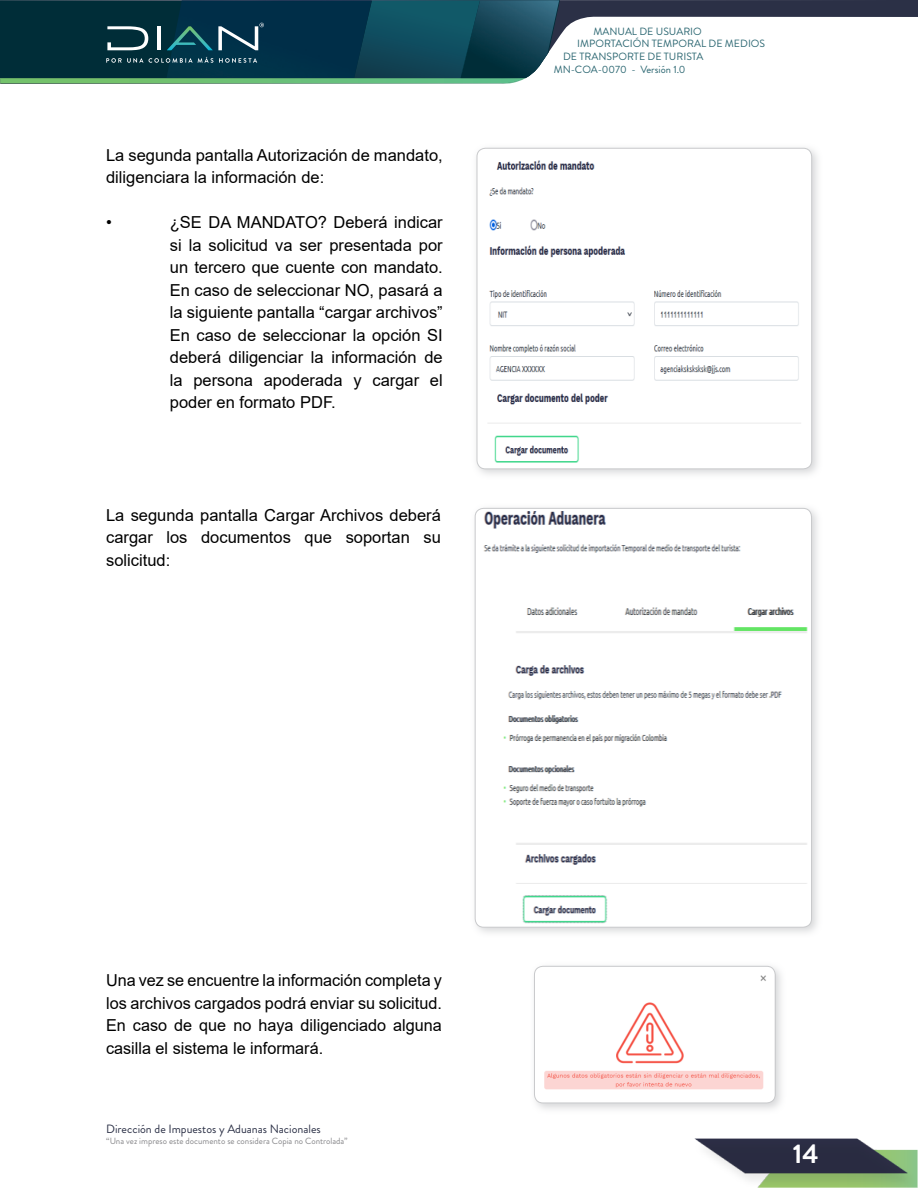
<style>
.page{position:relative;width:918px;height:1188px;background:#fff}
.page>*{position:absolute;margin:0;border:0;box-sizing:border-box;transform-origin:0 0}
.t1{font:700 27px "Brandon Grotesque";color:#fff}
.t2{font:16.5px/22.5px "Arial";color:#000;text-align:justify}
.t3{font:12px "Brandon Grotesque";color:#2b3046}
.t4{font:10.5px "Brandon Grotesque";color:#296570}
.t5{font:9px "Brandon Grotesque";color:#87878a}
</style>
<div class="page">
<img style="left:694px;top:1138px;width:224px;height:50px">
<svg style="left:0;top:0;width:918px;height:84px"></svg>
<div style="left:0;top:0;width:560px;height:78px;background:#002d38"></div>
<img style="left:182px;top:0;width:172px;height:1px">
<div style="left:167px;top:1px;width:187px;height:77px;background:#002e48"></div>
<img style="left:0;top:78px;width:524px;height:5px">
<img style="left:167px;top:78px;width:187px;height:1px">
<img style="left:481px;top:0;width:78px;height:78px">
<img style="left:461px;top:78px;width:42px;height:1px">
<svg style="left:354px;top:0;width:127px;height:79px;background:#0f4a5a"></svg>
<svg style="left:106px;top:58px;width:37px;height:5px"></svg>
<svg style="left:149px;top:57px;width:64px;height:6px"></svg>
<svg style="left:219px;top:58px;width:38px;height:5px"></svg>
<svg style="left:107px;top:26px;width:41px;height:24px"></svg>
<hr style="left:157px;top:26px;width:3px;height:24px;background:#fff">
<svg style="left:167px;top:23px;width:97px;height:27px;background:#235464"></svg>
<div style="left:471px;top:143px;width:352px;height:337px;background:#c9cacc;opacity:.75"></div>
<img style="left:477px;top:148px;width:335px;height:321px">
<div style="left:477px;top:148px;width:335px;height:321px;border:1px solid #c9cacc;border-radius:9px"></div>
<div style="left:470px;top:503px;width:353px;height:435px;background:#c9cacc;opacity:.75"></div>
<img style="left:475px;top:508px;width:337px;height:419px">
<div style="left:475px;top:508px;width:337px;height:419px;border:1px solid #c9cacc;border-radius:9px"></div>
<div style="left:529px;top:961px;width:258px;height:154px;background:#c9cacc;opacity:.75"></div>
<img style="left:534px;top:966px;width:241px;height:137px">
<div style="left:534px;top:966px;width:241px;height:137px;border:1px solid #c9cacc;border-radius:9px"></div>
<p class="t2" style="left:106px;top:144px;width:338px">La segunda pantalla Autorización de mandato, diligenciara la información de:</p>
<p class="t2" style="left:106px;top:211px;width:7px">•</p>
<p class="t2" style="left:170px;top:211px;width:274px">¿SE DA MANDATO? Deberá indicar si la solicitud va ser presentada por un tercero que cuente con mandato.<br>En caso de seleccionar NO, pasará a la siguiente pantalla “cargar archivos” En caso de seleccionar la opción SI deberá diligenciar la información de la persona apoderada y cargar el poder en formato PDF.</p>
<p class="t2" style="left:106px;top:504px;width:336px">La segunda pantalla Cargar Archivos deberá cargar los documentos que soportan su solicitud:</p>
<p class="t4" style="left:593px;top:24px;width:110px">MANUAL DE USUARIO</p>
<p class="t4" style="left:577px;top:37px;width:190px">IMPORTACIÓN TEMPORAL DE MEDIOS</p>
<p class="t4" style="left:563px;top:49px;width:142px">DE TRANSPORTE DE TURISTA</p>
<p class="t4" style="left:554px;top:62px;width:133px">MN-COA-0070 - Versión 1.0</p>
<p class="t2" style="left:106px;top:969px;width:337px">Una vez se encuentre la información completa y los archivos cargados podrá enviar su solicitud.<br>En caso de que no haya diligenciado alguna casilla el sistema le informará.</p>
<p class="t3" style="left:106px;top:1120px;width:216px">Dirección de Impuestos y Aduanas Nacionales</p>
<p class="t5" style="left:106px;top:1135px;width:243px">“Una vez impreso este documento se considera Copia no Controlada”</p>
<h1 class="t1" style="left:793px;top:1135px;width:27px">14</h1>
</div>
